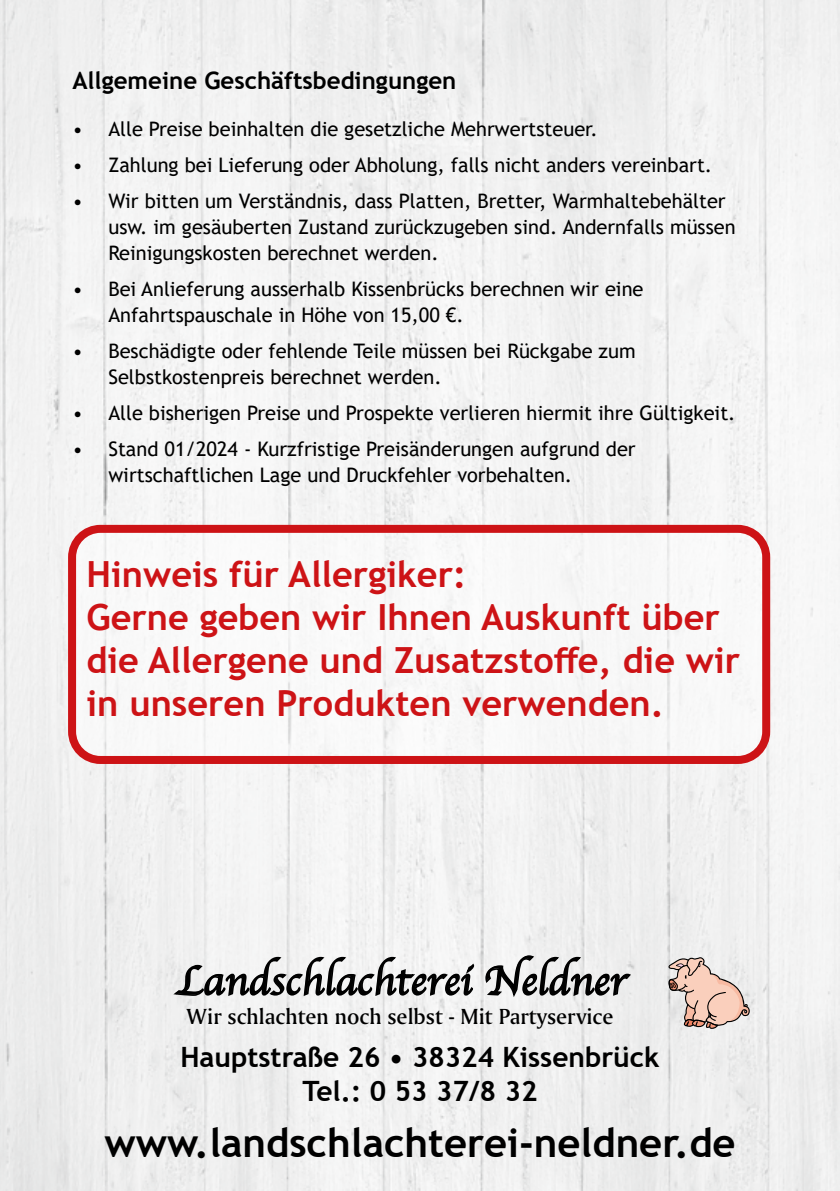
<style>
.page{position:relative;width:840px;height:1191px;background:#fff}
.page>*{position:absolute;margin:0;border:0;box-sizing:border-box;transform-origin:0 0}
.t1{font:42.2px "Apple Chancery";color:#000}
.t2{font:700 40px "Trebuchet MS";color:#000}
.t3{font:700 36px/43.2px "Trebuchet MS";color:#cd1316}
.t4{font:700 28px/33.6px "Trebuchet MS";color:#000;text-align:center}
.t5{font:700 24px "Trebuchet MS";color:#000}
.t6{font:23px "Amerigo BT Medium A";color:#000}
.t7{font:20px/26px "Trebuchet MS";color:#000}
</style>
<div class="page">
<div style="left:0;top:0;width:839px;height:1191px;background:#f1f1f1"></div>
<svg style="left:171px;top:943px;width:303px;height:75px"></svg>
<svg style="left:484px;top:944px;width:148px;height:55px"></svg>
<svg style="left:667px;top:956px;width:82px;height:73px;background:#d8c2b8"></svg>
<div style="left:72px;top:529px;width:693px;height:231px;background:#f8f9f9;border-radius:28px"></div>
<div style="left:68px;top:525px;width:701px;height:239px;border:8px solid #cd1316;border-radius:28px"></div>
<p class="t5" style="left:72px;top:65px;width:385px">Allgemeine Geschäftsbedingungen</p>
<p class="t7" style="left:72px;top:116px;width:526px">• Alle Preise beinhalten die gesetzliche Mehrwertsteuer.</p>
<p class="t7" style="left:72px;top:152px;width:641px">• Zahlung bei Lieferung oder Abholung, falls nicht anders vereinbart.</p>
<p class="t7" style="left:108px;top:188px;width:628px;text-indent:-36px">• Wir bitten um Verständnis, dass Platten, Bretter, Warmhaltebehälter usw. im gesäuberten Zustand zurückzugeben sind. Andernfalls müssen<br>Reinigungskosten berechnet werden.</p>
<p class="t7" style="left:108px;top:276px;width:536px;text-indent:-36px">• Bei Anlieferung ausserhalb Kissenbrücks berechnen wir eine<br>Anfahrtspauschale in Höhe von 15,00 €.</p>
<p class="t7" style="left:108px;top:338px;width:528px;text-indent:-36px">• Beschädigte oder fehlende Teile müssen bei Rückgabe zum<br>Selbstkostenpreis berechnet werden.</p>
<p class="t7" style="left:72px;top:400px;width:664px">• Alle bisherigen Preise und Prospekte verlieren hiermit ihre Gültigkeit.</p>
<p class="t7" style="left:108px;top:436px;width:528px;text-indent:-36px">• Stand 01/2024 - Kurzfristige Preisänderungen aufgrund der wirtschaftlichen Lage und Druckfehler vorbehalten.</p>
<h3 class="t3" style="left:86px;top:552px;width:655px">Hinweis für Allergiker:<br>Gerne geben wir Ihnen Auskunft über die Allergene und Zusatzstoffe, die wir in unseren Produkten verwenden.</h3>
<h1 class="t1" style="left:176px;top:947px;width:452px">Landschlachterei Neldner</h1>
<p class="t6" style="left:186px;top:1002px;width:428px">Wir schlachten noch selbst - Mit Partyservice</p>
<h3 class="t4" style="left:180px;top:1040px;width:480px">Hauptstraße 26 • 38324 Kissenbrück<br>Tel.: 0 53 37/8 32</h3>
<h2 class="t2" style="left:104px;top:1117px;width:632px">www.landschlachterei-neldner.de</h2>
</div>
